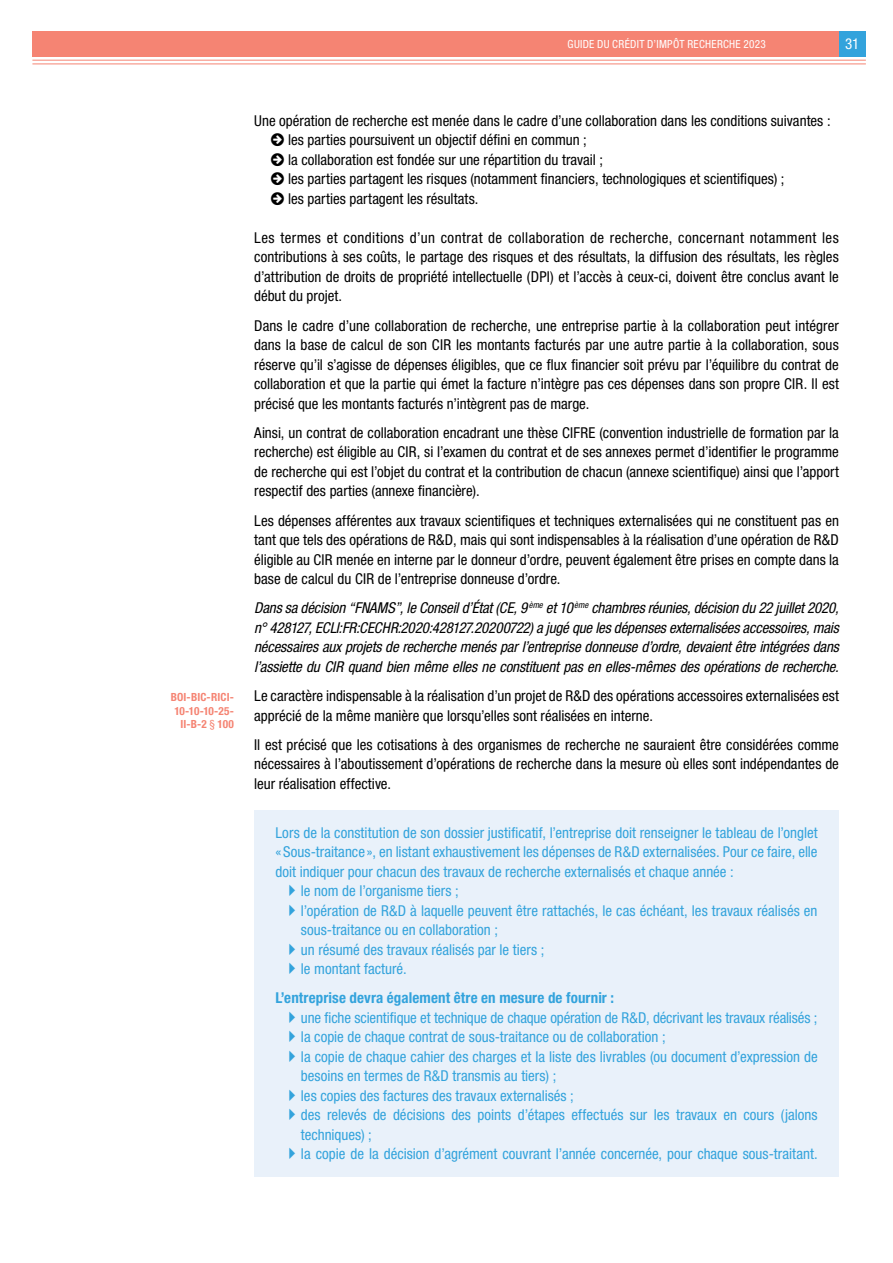
<style>
.page{position:relative;width:893px;height:1263px;background:#fff}
.page>*{position:absolute;margin:0;border:0;box-sizing:border-box;transform-origin:0 0}
.t1{font:condensed 15px/19.5px "Helvetica Neue LT Std";color:#000;text-align:justify}
.t2{font:condensed 15px/19.5px "Helvetica Neue LT Std";color:#33a3dc}
.t3{font:italic condensed 15px/19.5px "Helvetica Neue LT Std";letter-spacing:-.01em;color:#000;text-align:justify}
.t4{font:700 condensed 15px "Helvetica Neue LT Std";letter-spacing:.005em;color:#33a3dc}
.t5{font:condensed 15px "Helvetica Neue LT Std";color:#fff}
.t6{font:700 condensed 11.25px/13.5px "Helvetica Neue LT Std";letter-spacing:.015em;color:#f58473;text-align:right}
.t7{font:condensed 11.25px "Helvetica Neue LT Std";letter-spacing:.025em;color:#fff}
.s1{font-weight:400}
</style>
<div class="page">
<div style="left:254px;top:810px;width:585px;height:84px;background:#e9f1fa"></div>
<div style="left:254px;top:888px;width:585px;height:64px;background:#e9f1fa"></div>
<div style="left:254px;top:946px;width:585px;height:45px;background:#e9f1fa"></div>
<div style="left:254px;top:976px;width:585px;height:44px;background:#e9f1fa"></div>
<div style="left:254px;top:1015px;width:585px;height:44px;background:#e9f1fa"></div>
<div style="left:254px;top:1034px;width:585px;height:64px;background:#e9f1fa"></div>
<div style="left:254px;top:1093px;width:585px;height:64px;background:#e9f1fa"></div>
<div style="left:254px;top:1132px;width:585px;height:44px;background:#e9f1fa"></div>
<div style="left:32px;top:31px;width:834px;height:26px;background:#f58473"></div>
<hr style="left:32px;top:64px;width:834px;height:1px;background:#f58473">
<hr style="left:32px;top:60px;width:834px;height:1px;background:#f58473">
<div style="left:839px;top:31px;width:27px;height:26px;background:#33a3dc"></div>
<p class="t7" style="left:568px;top:38px;width:200px">GUIDE DU CRÉDIT D’IMPÔT RECHERCHE 2023</p>
<p class="t5" style="left:845px;top:35px;width:16px">31</p>
<p class="t6" style="left:171px;top:690px;width:65px">BOI-BIC-RICI-<br>10-10-10-25-<br>II-B-2 <span class="s1">§</span> 100</p>
<p class="t1" style="left:288px;top:111px;width:544px;text-align:left;text-indent:-34px">Une opération de recherche est menée dans le cadre d’une collaboration dans les conditions suivantes : les parties poursuivent un objectif défini en commun ;<br>la collaboration est fondée sur une répartition du travail ;<br>les parties partagent les risques (notamment financiers, technologiques et scientifiques) ;<br>les parties partagent les résultats.</p>
<p class="t1" style="left:254px;top:228px;width:586px">Les termes et conditions d’un contrat de collaboration de recherche, concernant notamment les contributions à ses coûts, le partage des risques et des résultats, la diffusion des résultats, les règles d’attribution de droits de propriété intellectuelle (DPI) et l’accès à ceux‑ci, doivent être conclus avant le début du projet.</p>
<p class="t1" style="left:254px;top:315px;width:586px">Dans le cadre d’une collaboration de recherche, une entreprise partie à la collaboration peut intégrer dans la base de calcul de son CIR les montants facturés par une autre partie à la collaboration, sous réserve qu’il s’agisse de dépenses éligibles, que ce flux financier soit prévu par l’équilibre du contrat de collaboration et que la partie qui émet la facture n’intègre pas ces dépenses dans son propre CIR. Il est précisé que les montants facturés n’intègrent pas de marge.</p>
<p class="t1" style="left:254px;top:423px;width:586px">Ainsi, un contrat de collaboration encadrant une thèse CIFRE (convention industrielle de formation par la recherche) est éligible au CIR, si l’examen du contrat et de ses annexes permet d’identifier le programme de recherche qui est l’objet du contrat et la contribution de chacun (annexe scientifique) ainsi que l’apport respectif des parties (annexe financière).</p>
<p class="t1" style="left:254px;top:510px;width:586px">Les dépenses afférentes aux travaux scientifiques et techniques externalisées qui ne constituent pas en tant que tels des opérations de R&amp;D, mais qui sont indispensables à la réalisation d’une opération de R&amp;D éligible au CIR menée en interne par le donneur d’ordre, peuvent également être prises en compte dans la base de calcul du CIR de l’entreprise donneuse d’ordre.</p>
<p class="t3" style="left:254px;top:599px;width:586px">Dans sa décision “FNAMS”, le Conseil d’État (CE, 9 <sup>ème</sup> et 10 <sup>ème</sup> chambres réunies, décision du 22 juillet 2020, n° 428127, ECLI:FR:CECHR:2020:428127.20200722) a jugé que les dépenses externalisées accessoires, mais nécessaires aux projets de recherche menés par l’entreprise donneuse d’ordre, devaient être intégrées dans l’assiette du CIR quand bien même elles ne constituent pas en elles‑mêmes des opérations de recherche.</p>
<p class="t1" style="left:254px;top:686px;width:586px">Le caractère indispensable à la réalisation d’un projet de R&amp;D des opérations accessoires externalisées est apprécié de la même manière que lorsqu’elles sont réalisées en interne.</p>
<p class="t1" style="left:254px;top:735px;width:586px">Il est précisé que les cotisations à des organismes de recherche ne sauraient être considérées comme nécessaires à l’aboutissement d’opérations de recherche dans la mesure où elles sont indépendantes de leur réalisation effective.</p>
<p class="t2" style="left:275px;top:822px;width:544px">Lors de la constitution de son dossier justificatif, l’entreprise doit renseigner le tableau de l’onglet</p>
<p class="t2" style="left:275px;top:842px;width:544px">«Sous-traitance », en listant exhaustivement les dépenses de R&amp;D externalisées. Pour ce faire, elle</p>
<p class="t2" style="left:275px;top:861px;width:460px">doit indiquer pour chacun des travaux de recherche externalisés et chaque année :</p>
<p class="t2" style="left:301px;top:881px;width:159px">le nom de l’organisme tiers ;</p>
<p class="t2" style="left:301px;top:900px;width:518px">l’opération de R&amp;D à laquelle peuvent être rattachés, le cas échéant, les travaux réalisés en</p>
<p class="t2" style="left:301px;top:920px;width:198px">sous-traitance ou en collaboration ;</p>
<p class="t2" style="left:301px;top:939px;width:245px">un résumé des travaux réalisés par le tiers ;</p>
<p class="t2" style="left:301px;top:959px;width:107px">le montant facturé.</p>
<p class="t4" style="left:275px;top:989px;width:340px">L’entreprise devra également être en mesure de fournir :</p>
<p class="t2" style="left:301px;top:1008px;width:518px">une fiche scientifique et technique de chaque opération de R&amp;D, décrivant les travaux réalisés ; la copie de chaque contrat de sous-traitance ou de collaboration ;<br>la copie de chaque cahier des charges et la liste des livrables (ou document d’expression de besoins en termes de R&amp;D transmis au tiers) ;<br>les copies des factures des travaux externalisés ;<br>des relevés de décisions des points d’étapes effectués sur les travaux en cours (jalons techniques) ;<br>la copie de la décision d’agrément couvrant l’année concernée, pour chaque sous-traitant.</p>
</div>
